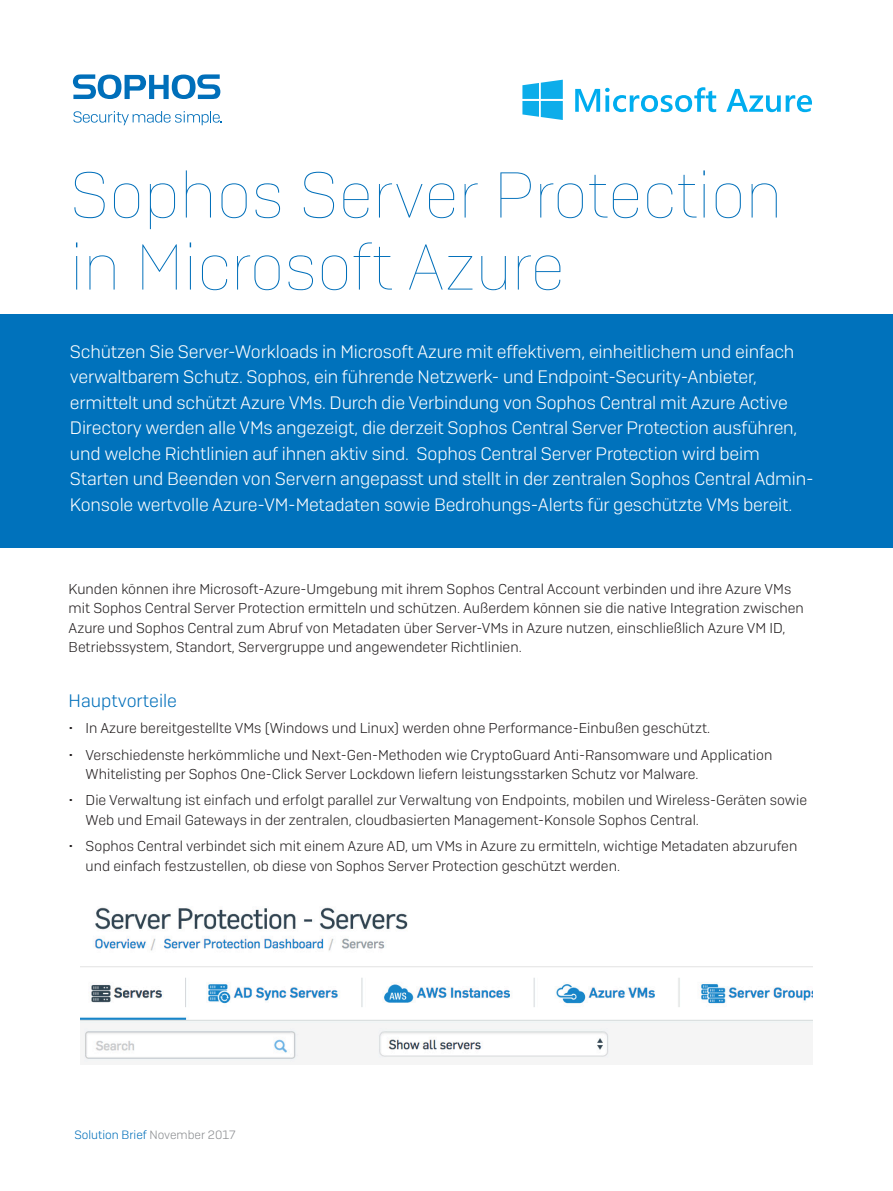
<style>
.page{position:relative;width:893px;height:1191px;background:#fff}
.page>*{position:absolute;margin:0;border:0;box-sizing:border-box;transform-origin:0 0}
.Front_Cover_Headline{font:100 64.5px/72px "Sophos Sans";color:#006fba}
.Body_SUBHEAD_1{font:300 18px/25.5px "Sophos Sans";letter-spacing:-.01em;color:#fff}
.Body_SUBHEAD_1-2{font:300 18px "Sophos Sans";color:#006fba}
.Front_Cover_Headline-2{font:300 14.25px/19.5px "Sophos Sans";color:#231f20}
.t1{font:300 12px "Sophos Sans";color:#006fba}
.s1{color:#8a8c8f}
</style>
<div class="page">
<svg style="left:73px;top:74px;width:147px;height:25px"></svg>
<svg style="left:73px;top:111px;width:149px;height:14px"></svg>
<svg style="left:522px;top:80px;width:41px;height:40px"></svg>
<svg style="left:575px;top:87px;width:237px;height:25px"></svg>
<div style="left:0;top:314px;width:893px;height:233px;background:#0072bc"></div>
<img style="left:80px;top:907px;width:733px;height:155px">
<p class="Front_Cover_Headline" style="left:70px;top:157px;width:714px">Sophos Server Protection in Microsoft Azure</p>
<p class="Body_SUBHEAD_1" style="left:70px;top:338px;width:745px">Schützen Sie Server-Workloads in Microsoft Azure mit effektivem, einheitlichem und einfach verwaltbarem Schutz. Sophos, ein führende Netzwerk- und Endpoint-Security-Anbieter, ermittelt und schützt Azure VMs. Durch die Verbindung von Sophos Central mit Azure Active Directory werden alle VMs angezeigt, die derzeit Sophos Central Server Protection ausführen, und welche Richtlinien auf ihnen aktiv sind. Sophos Central Server Protection wird beim Starten und Beenden von Servern angepasst und stellt in der zentralen Sophos Central Admin-Konsole wertvolle Azure-VM-Metadaten sowie Bedrohungs-Alerts für geschützte VMs bereit.</p>
<p class="Front_Cover_Headline-2" style="left:69px;top:579px;width:737px">Kunden können ihre Microsoft-Azure-Umgebung mit ihrem Sophos Central Account verbinden und ihre Azure VMs mit Sophos Central Server Protection ermitteln und schützen. Außerdem können sie die native Integration zwischen Azure und Sophos Central zum Abruf von Metadaten über Server-VMs in Azure nutzen, einschließlich Azure VM ID, Betriebssystem, Standort, Servergruppe und angewendeter Richtlinien.</p>
<p class="Body_SUBHEAD_1-2" style="left:69px;top:690px;width:110px">Hauptvorteile</p>
<p class="Front_Cover_Headline-2" style="left:69px;top:718px;width:643px">• In Azure bereitgestellte VMs (Windows und Linux) werden ohne Performance-Einbußen geschützt.</p>
<p class="Front_Cover_Headline-2" style="left:86px;top:744px;width:688px;text-indent:-17px">• Verschiedenste herkömmliche und Next-Gen-Methoden wie CryptoGuard Anti-Ransomware und Application<br>Whitelisting per Sophos One-Click Server Lockdown liefern leistungsstarken Schutz vor Malware.</p>
<p class="Front_Cover_Headline-2" style="left:86px;top:790px;width:723px;text-indent:-17px">• Die Verwaltung ist einfach und erfolgt parallel zur Verwaltung von Endpoints, mobilen und Wireless-Geräten sowie<br>Web und Email Gateways in der zentralen, cloudbasierten Management-Konsole Sophos Central.</p>
<p class="Front_Cover_Headline-2" style="left:86px;top:836px;width:713px;text-indent:-17px">• Sophos Central verbindet sich mit einem Azure AD, um VMs in Azure zu ermitteln, wichtige Metadaten abzurufen und einfach festzustellen, ob diese von Sophos Server Protection geschützt werden.</p>
<p class="t1" style="left:74px;top:1127px;width:163px">Solution Brief <span class="s1">November 2017</span></p>
</div>
